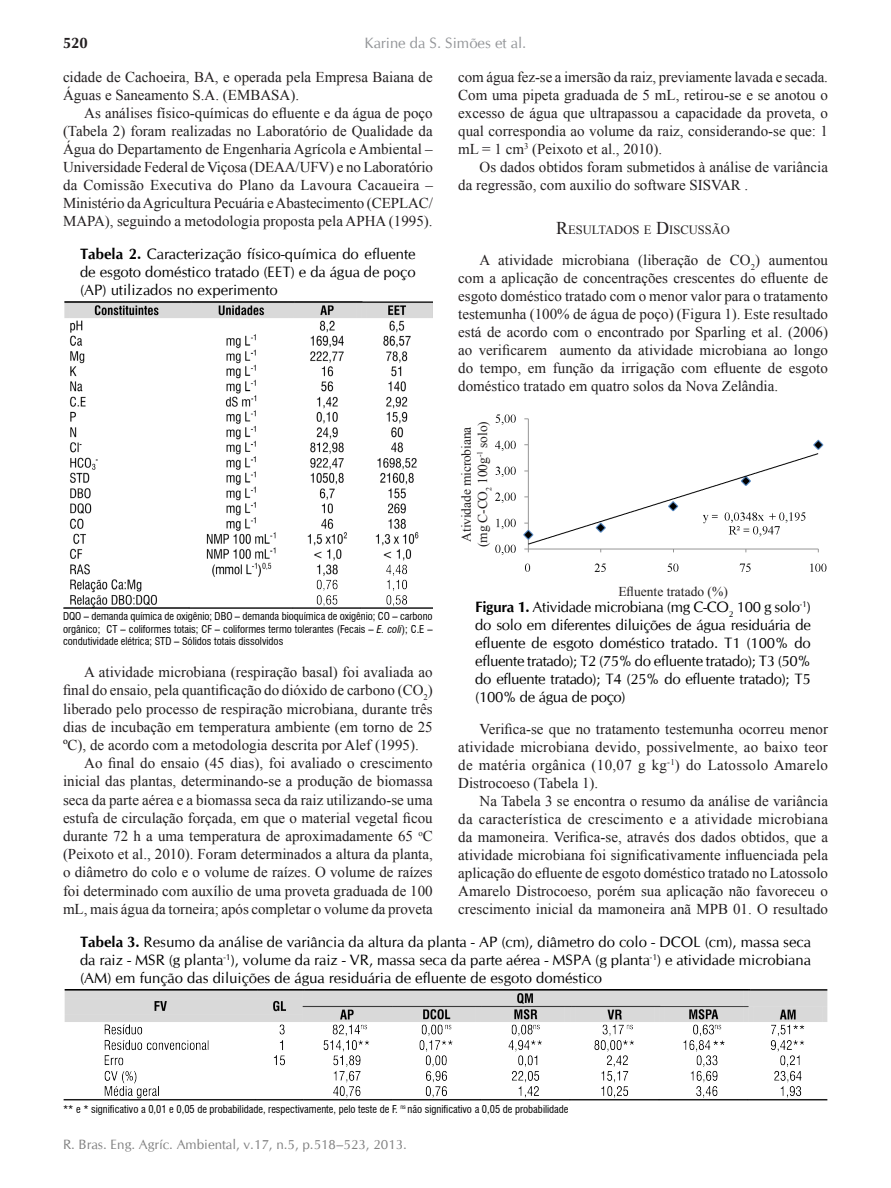
<style>
.page{position:relative;width:891px;height:1188px;background:#fff}
.page>*{position:absolute;margin:0;border:0;box-sizing:border-box;transform-origin:0 0}
.Default{font:15px/18px "Times New Roman";color:#231f20;text-align:justify}
.t1{font:15px/18px "CG Omega";color:#000;text-align:justify}
.t2{font:15px "CG Omega";color:#939598}
.t3{font:700 15px "CG Omega";color:#231f20}
.t4{font:13.5px "Times New Roman";letter-spacing:-.01em;color:#231f20}
.t5{font:13.5px "CG Omega";color:#808080}
.t6{font:12.6px "Times New Roman";color:#231f20}
.t7{font:condensed 10.5px/12.6px "Swiss 721 BT";color:#000;text-align:justify}
.s1{font-weight:700}
.s2{font-style:italic}
.s3{font-size:18px}
</style>
<div class="page">
<img style="left:63px;top:301px;width:370px;height:308px">
<img style="left:495px;top:414px;width:332px;height:158px">
<img style="left:63px;top:989px;width:765px;height:111px">
<p class="t3" style="left:63px;top:33px;width:26px">520</p>
<p class="t2" style="left:365px;top:34px;width:163px">Karine da S. Simões et al.</p>
<p class="Default" style="left:63px;top:68px;width:371px">cidade de Cachoeira, BA, e operada pela Empresa Baiana de<br>Águas e Saneamento S.A. (EMBASA).</p>
<p class="Default" style="left:63px;top:104px;width:371px;text-indent:21px">As análises físico-químicas do efluente e da água de poço (Tabela 2) foram realizadas no Laboratório de Qualidade da Água do Departamento de Engenharia Agrícola e Ambiental – Universidade Federal de Viçosa (DEAA/UFV) e no Laboratório da Comissão Executiva do Plano da Lavoura Cacaueira – Ministério da Agricultura Pecuária e Abastecimento (CEPLAC/ MAPA), seguindo a metodologia proposta pela APHA (1995).</p>
<p class="t1" style="left:80px;top:245px;width:337px"><span class="s1">Tabela 2.</span> Caracterização físico-química do efluente de esgoto doméstico tratado (EET) e da água de poço (AP) utilizados no experimento</p>
<p class="t7" style="left:63px;top:610px;width:371px">DQO – demanda química de oxigênio; DBO – demanda bioquímica de oxigênio; CO – carbono orgânico; CT – coliformes totais; CF – coliformes termo tolerantes (Fecais – <span class="s2">E. coli</span>); C.E – condutividade elétrica; STD – Sólidos totais dissolvidos</p>
<p class="Default" style="left:63px;top:663px;width:371px;text-indent:21px">A atividade microbiana (respiração basal) foi avaliada ao final do ensaio, pela quantificação do dióxido de carbono (CO<sub>2</sub>) liberado pelo processo de respiração microbiana, durante três dias de incubação em temperatura ambiente (em torno de 25 ºC), de acordo com a metodologia descrita por Alef (1995).</p>
<p class="Default" style="left:63px;top:754px;width:371px;text-indent:21px">Ao final do ensaio (45 dias), foi avaliado o crescimento inicial das plantas, determinando-se a produção de biomassa seca da parte aérea e a biomassa seca da raiz utilizando-se uma estufa de circulação forçada, em que o material vegetal ficou durante 72 h a uma temperatura de aproximadamente 65 <sup>o</sup>C (Peixoto et al., 2010). Foram determinados a altura da planta, o diâmetro do colo e o volume de raízes. O volume de raízes foi determinado com auxílio de uma proveta graduada de 100 mL, mais água da torneira; após completar o volume da proveta</p>
<p class="Default" style="left:458px;top:68px;width:371px">com água fez-se a imersão da raiz, previamente lavada e secada.<br>Com uma pipeta graduada de 5 mL, retirou-se e se anotou o excesso de água que ultrapassou a capacidade da proveta, o qual correspondia ao volume da raiz, considerando-se que: 1 mL = 1 cm<sup>3</sup> (Peixoto et al., 2010).</p>
<p class="Default" style="left:458px;top:158px;width:371px;text-indent:21px">Os dados obtidos foram submetidos à análise de variância da regressão, com auxilio do software SISVAR .</p>
<p class="t6" style="left:556px;top:221px;width:175px"><span class="s3">R</span>ESULTADOS E <span class="s3">D</span>ISCUSSÃO</p>
<p class="Default" style="left:458px;top:250px;width:371px;text-indent:21px">A atividade microbiana (liberação de CO<sub>2</sub>) aumentou com a aplicação de concentrações crescentes do efluente de esgoto doméstico tratado com o menor valor para o tratamento testemunha (100% de água de poço) (Figura 1). Este resultado está de acordo com o encontrado por Sparling et al. (2006) ao verificarem aumento da atividade microbiana ao longo do tempo, em função da irrigação com efluente de esgoto doméstico tratado em quatro solos da Nova Zelândia.</p>
<p class="t4" style="left:457px;top:542px;width:116px;rotate:-90deg">Atividade microbiana</p>
<p class="t4" style="left:474px;top:547px;width:127px;rotate:-90deg">(mg C-CO<sub>2</sub> 100g<sup>-1</sup> solo)</p>
<p class="t4" style="left:618px;top:582px;width:111px">Efluente tratado (%)</p>
<p class="t1" style="left:475px;top:598px;width:337px"><span class="s1">Figura 1.</span> Atividade microbiana (mg C-CO<sub>2</sub> 100 g solo<sup>-1</sup>) do solo em diferentes diluições de água residuária de efluente de esgoto doméstico tratado. T1 (100% do efluente tratado); T2 (75% do efluente tratado); T3 (50% do efluente tratado); T4 (25% do efluente tratado); T5 (100% de água de poço)</p>
<p class="Default" style="left:458px;top:720px;width:371px;text-indent:21px">Verifica-se que no tratamento testemunha ocorreu menor atividade microbiana devido, possivelmente, ao baixo teor de matéria orgânica (10,07 g kg<sup>-1</sup>) do Latossolo Amarelo Distrocoeso (Tabela 1).</p>
<p class="Default" style="left:458px;top:792px;width:371px;text-indent:21px">Na Tabela 3 se encontra o resumo da análise de variância da característica de crescimento e a atividade microbiana da mamoneira. Verifica-se, através dos dados obtidos, que a atividade microbiana foi significativamente influenciada pela aplicação do efluente de esgoto doméstico tratado no Latossolo Amarelo Distrocoeso, porém sua aplicação não favoreceu o crescimento inicial da mamoneira anã MPB 01. O resultado</p>
<p class="t1" style="left:80px;top:933px;width:732px"><span class="s1">Tabela 3.</span> Resumo da análise de variância da altura da planta - AP (cm), diâmetro do colo - DCOL (cm), massa seca da raiz - MSR (g planta<sup>-1</sup>), volume da raiz - VR, massa seca da parte aérea - MSPA (g planta<sup>-1</sup>) e atividade microbiana (AM) em função das diluições de água residuária de efluente de esgoto doméstico</p>
<p class="t7" style="left:63px;top:1103px;width:507px">** e * significativo a 0,01 e 0,05 de probabilidade, respectivamente, pelo teste de F. <sup>ns</sup> não significativo a 0,05 de probabilidade</p>
<p class="t5" style="left:63px;top:1136px;width:346px">R. Bras. Eng. Agríc. Ambiental, v.17, n.5, p.518–523, 2013.</p>
</div>
